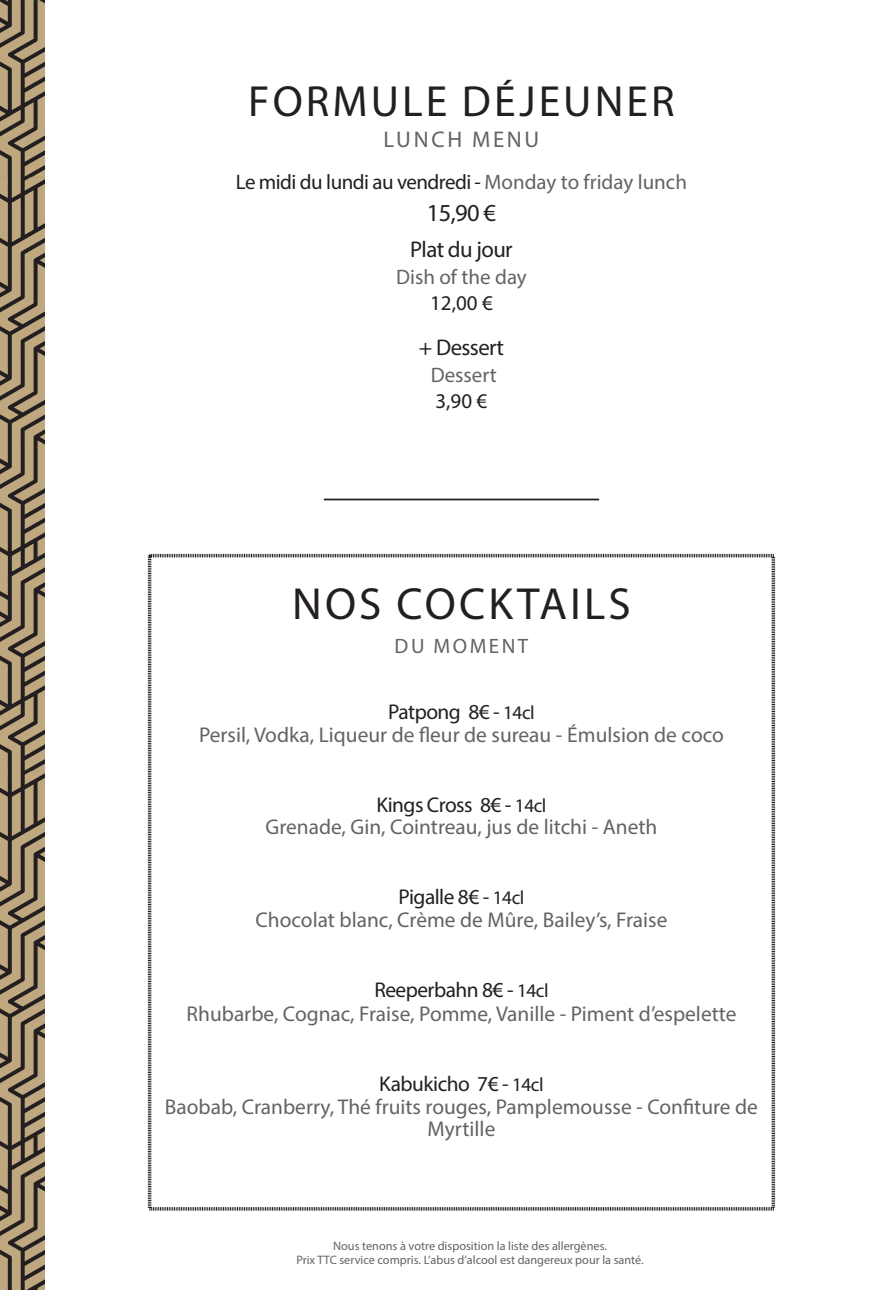
<style>
.page{position:relative;width:893px;height:1290px;background:#fff}
.page>*{position:absolute;margin:0;border:0;box-sizing:border-box;transform-origin:0 0}
.t1{font:45.15px "Myriad Pro";letter-spacing:.07em;color:#231f20}
.t2{font:43.75px "Myriad Pro";letter-spacing:.07em;color:#231f20}
.TEXTE{font:24.5px "Myriad Pro";color:#231f20}
.t3{font:22.75px "Myriad Pro";letter-spacing:-.025em;color:#231f20}
.t4{font:22.75px "Myriad Pro";letter-spacing:.12em;color:#636366}
.t5{font:21.35px/22.8px "Myriad Pro";color:#636366;text-align:center}
.TEXTE-2{font:21.35px "Myriad Pro";letter-spacing:-.025em;color:#231f20}
.TEXTE-3{font:21px "Myriad Pro";letter-spacing:-.01em;color:#231f20}
.t6{font:21px "Myriad Pro";color:#636366}
.t7{font:20.82px "Myriad Pro";letter-spacing:.12em;color:#636366}
.t8{font:12.25px "Myriad Pro";color:#636366}
.s1{color:#636366}
.s2{font-size:19.25px}
</style>
<div class="page">
<svg style="left:0;top:0;width:45px;height:1290px;background:#8c7b60"></svg>
<svg style="left:147px;top:553px;width:629px;height:658px"></svg>
<hr style="left:324px;top:499px;width:275px;height:1px;background:#231f20">
<p class="t2" style="left:248px;top:74px;width:428px">FORMULE DÉJEUNER</p>
<p class="t4" style="left:384px;top:125px;width:157px">LUNCH MENU</p>
<p class="TEXTE-3" style="left:236px;top:169px;width:453px">Le midi du lundi au vendredi - <span class="s1">Monday to friday lunch</span></p>
<p class="TEXTE" style="left:427px;top:197px;width:71px">15,90 €</p>
<p class="t3" style="left:410px;top:236px;width:104px">Plat du jour</p>
<p class="t6" style="left:396px;top:264px;width:132px">Dish of the day</p>
<p class="TEXTE-3" style="left:430px;top:290px;width:64px">12,00 €</p>
<p class="t3" style="left:419px;top:334px;width:87px">+ Dessert</p>
<p class="t6" style="left:431px;top:362px;width:68px">Dessert</p>
<p class="TEXTE-3" style="left:435px;top:388px;width:53px">3,90 €</p>
<p class="t1" style="left:292px;top:576px;width:340px">NOS COCKTAILS</p>
<p class="t7" style="left:395px;top:633px;width:135px">DU MOMENT</p>
<p class="TEXTE-2" style="left:388px;top:698px;width:148px">Patpong 8€ - <span class="s2">14cl</span></p>
<p class="t5" style="left:199px;top:723px;width:526px">Persil, Vodka, Liqueur de fleur de sureau - Émulsion de coco</p>
<p class="TEXTE-2" style="left:376px;top:791px;width:171px">Kings Cross 8€ - <span class="s2">14cl</span></p>
<p class="t5" style="left:266px;top:815px;width:393px">Grenade, Gin, Cointreau, jus de litchi - Aneth</p>
<p class="TEXTE-2" style="left:399px;top:884px;width:127px">Pigalle 8€ - <span class="s2">14cl</span></p>
<p class="t5" style="left:255px;top:908px;width:413px">Chocolat blanc, Crème de Mûre, Bailey’s, Fraise</p>
<p class="TEXTE-2" style="left:374px;top:977px;width:176px">Reeperbahn 8€ - <span class="s2">14cl</span></p>
<p class="t5" style="left:186px;top:1002px;width:551px">Rhubarbe, Cognac, Fraise, Pomme, Vanille - Piment d’espelette</p>
<p class="TEXTE-2" style="left:379px;top:1070px;width:166px">Kabukicho 7€ - <span class="s2">14cl</span></p>
<p class="t5" style="left:165px;top:1095px;width:594px">Baobab, Cranberry, Thé fruits rouges, Pamplemousse - Confiture de<br>Myrtille</p>
<p class="t8" style="left:333px;top:1238px;width:275px">Nous tenons à votre disposition la liste des allergènes.</p>
<p class="t8" style="left:296px;top:1252px;width:349px">Prix TTC service compris. L’abus d’alcool est dangereux pour la santé.</p>
</div>
